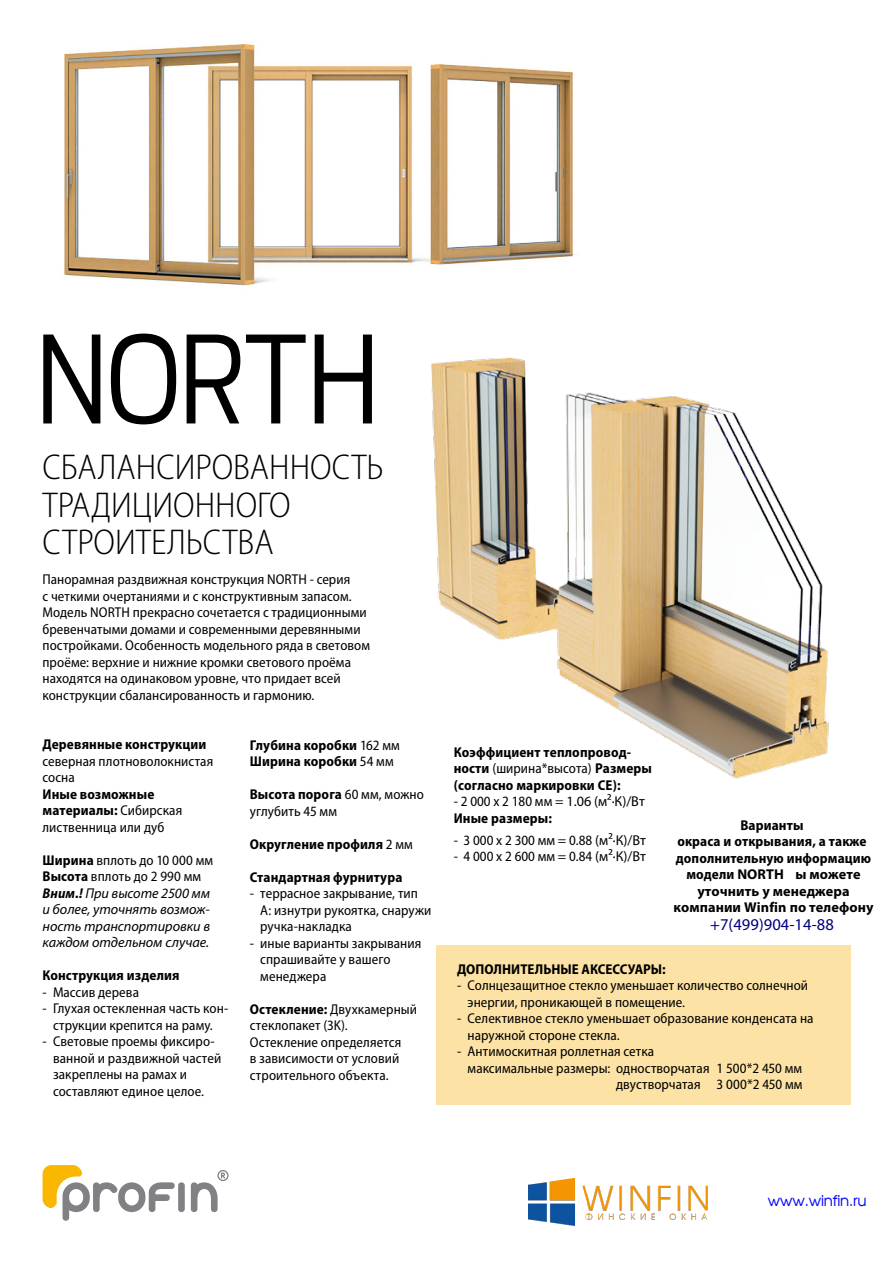
<style>
.page{position:relative;width:893px;height:1263px;background:#fff}
.page>*{position:absolute;margin:0;border:0;box-sizing:border-box;transform-origin:0 0}
.t1{font:300 120px "Antenna Cond";letter-spacing:-.02em;color:#000}
.t2{font:300 semi-condensed 36px/37.5px "Myriad Pro";color:#000}
.t3{font:16.5px "Myriad Pro";letter-spacing:.005em;color:#000080}
.t4{font:15px "AG Avant Garde Cyr";letter-spacing:-.01em;color:#00f}
.t5{font:semi-condensed 14.25px/16.5px "Myriad Pro";letter-spacing:.005em;color:#000}
.t6{font:700 semi-condensed 14.25px/16.5px "Myriad Pro";letter-spacing:.01em;color:#000}
.t7{font:italic 14.25px/16.5px "Myriad Pro";letter-spacing:-.005em;color:#000}
.s1{font-weight:400}
.s2{font-weight:700}
.s3{font-weight:700;font-style:normal;font-stretch:semi-condensed}
.s4{font-style:normal;font-stretch:semi-condensed}
.s5{font-weight:700;font-stretch:semi-condensed}
.s6{font-stretch:normal}
</style>
<div class="page">
<img style="left:431px;top:358px;width:398px;height:421px">
<div style="left:436px;top:945px;width:414px;height:160px;background:#fde2a5"></div>
<img style="left:64px;top:43px;width:511px;height:243px">
<svg style="left:191px;top:1170px;width:38px;height:42px"></svg>
<svg style="left:43px;top:1165px;width:142px;height:56px"></svg>
<img style="left:529px;top:1179px;width:179px;height:47px">
<h1 class="t1" style="left:35px;top:308px;width:345px">NOrth</h1>
<h2 class="t2" style="left:43px;top:449px;width:343px">СБАЛАНСИРОВАННОСТЬ<br>ТРАДИЦИОННОГО<br>СТРОИТЕЛЬСТВА</h2>
<p class="t5" style="left:43px;top:571px;width:329px">Панорамная раздвижная конструкция NORTH - серия<br>с четкими очертаниями и с конструктивным запасом.<br>Модель NORTH прекрасно сочетается с традиционными бревенчатыми домами и современными деревянными постройками. Особенность модельного ряда в световом проёме: верхние и нижние кромки светового проёма находятся на одинаковом уровне, что придает всей конструкции сбалансированность и гармонию.</p>
<p class="t6" style="left:250px;top:737px;width:152px">Глубина коробки <span class="s1">162 мм<br></span>Ширина коробки <span class="s1">54 мм</span></p>
<p class="t5" style="left:250px;top:786px;width:176px"><span class="s2">Высота порога</span> 60 мм, можно углубить 45 мм</p>
<p class="t6" style="left:250px;top:836px;width:165px">Округление профиля <span class="s1">2 мм</span></p>
<p class="t6" style="left:250px;top:869px;width:154px">Стандартная фурнитура</p>
<p class="t5" style="left:260px;top:885px;width:173px;text-indent:-11px">- террасное закрывание, тип<br>А: изнутри рукоятка, снаружи ручка-накладка</p>
<p class="t5" style="left:260px;top:935px;width:162px;text-indent:-11px">- иные варианты закрывания спрашивайте у вашего менеджера</p>
<p class="t5" style="left:250px;top:1001px;width:169px"><span class="s2">Остекление:</span> Двухкамерный стеклопакет (3K).<br>Остекление определяется<br>в зависимости от условий строительного объекта.</p>
<p class="t6" style="left:43px;top:736px;width:165px">Деревянные конструкции</p>
<p class="t5" style="left:43px;top:753px;width:172px">северная плотноволокнистая сосна</p>
<p class="t5" style="left:43px;top:786px;width:141px"><span class="s2">Иные возможные материалы:</span> Сибирская лиственница или дуб</p>
<p class="t7" style="left:43px;top:852px;width:172px"><span class="s3">Ширина</span> <span class="s4">вплоть до 10 000 мм<br></span><span class="s3">Высота</span> <span class="s4">вплоть до 2 990 мм<br></span><span class="s5">Вним.!</span> При высоте 2500 мм и более, уточнять возмож&shy;ность транспортировки в каждом отдельном случае.</p>
<p class="t6" style="left:43px;top:967px;width:139px">Конструкция изделия</p>
<p class="t5" style="left:43px;top:984px;width:98px">- Массив дерева</p>
<p class="t5" style="left:43px;top:1001px;width:187px;text-align:center">- Глухая остекленная часть кон&shy;струкции крепится на раму.</p>
<p class="t5" style="left:53px;top:1034px;width:170px;text-indent:-11px">- Световые проемы фиксиро&shy;ванной и раздвижной частей закреплены на рамах и составляют единое целое.</p>
<p class="t6" style="left:454px;top:744px;width:200px">Коэффициент теплопровод&shy;ности <span class="s1">(ширина*высота)</span> Размеры (согласно маркировки СЕ):</p>
<p class="t5" style="left:454px;top:794px;width:193px">- 2 000 x 2 180 мм = <span class="s6">1.06 (м²∙К)/Вт<br></span><span class="s2">Иные размеры:</span></p>
<p class="t5" style="left:454px;top:832px;width:194px">- 3 000 x 2 300 мм = 0.88 <span class="s6">(м²∙К)/Вт</span></p>
<p class="t5" style="left:454px;top:848px;width:194px">- 4 000 x 2 600 мм = 0.84 <span class="s6">(м²∙К)/Вт</span></p>
<p class="t6" style="left:673px;top:817px;width:201px;text-align:center">Варианты<br>окраса и открывания, а также дополнительную информацию модели <span class="s6">NORTH ы можете уточнить у менеджера компании Winfin по телефону</span></p>
<p class="t3" style="left:710px;top:915px;width:125px">+7(499)904-14-88</p>
<p class="t6" style="left:457px;top:961px;width:210px">ДОПОЛНИТЕЛЬНЫЕ АКСЕССУАРЫ:</p>
<p class="t5" style="left:468px;top:977px;width:342px;text-indent:-11px">- Солнцезащитное стекло уменьшает количество солнечной энергии, проникающей в помещение.</p>
<p class="t5" style="left:468px;top:1010px;width:347px;text-indent:-11px">- Селективное стекло уменьшает образование конденсата на наружной стороне стекла.</p>
<p class="t5" style="left:457px;top:1043px;width:199px">- Антимоскитная роллетная сетка</p>
<p class="t5" style="left:468px;top:1060px;width:336px">максимальные размеры: одностворчатая 1 500*2 450 мм</p>
<p class="t5" style="left:616px;top:1076px;width:188px">двустворчатая 3 000*2 450 мм</p>
<p class="t4" style="left:768px;top:1192px;width:100px">www.winfin.ru</p>
</div>
